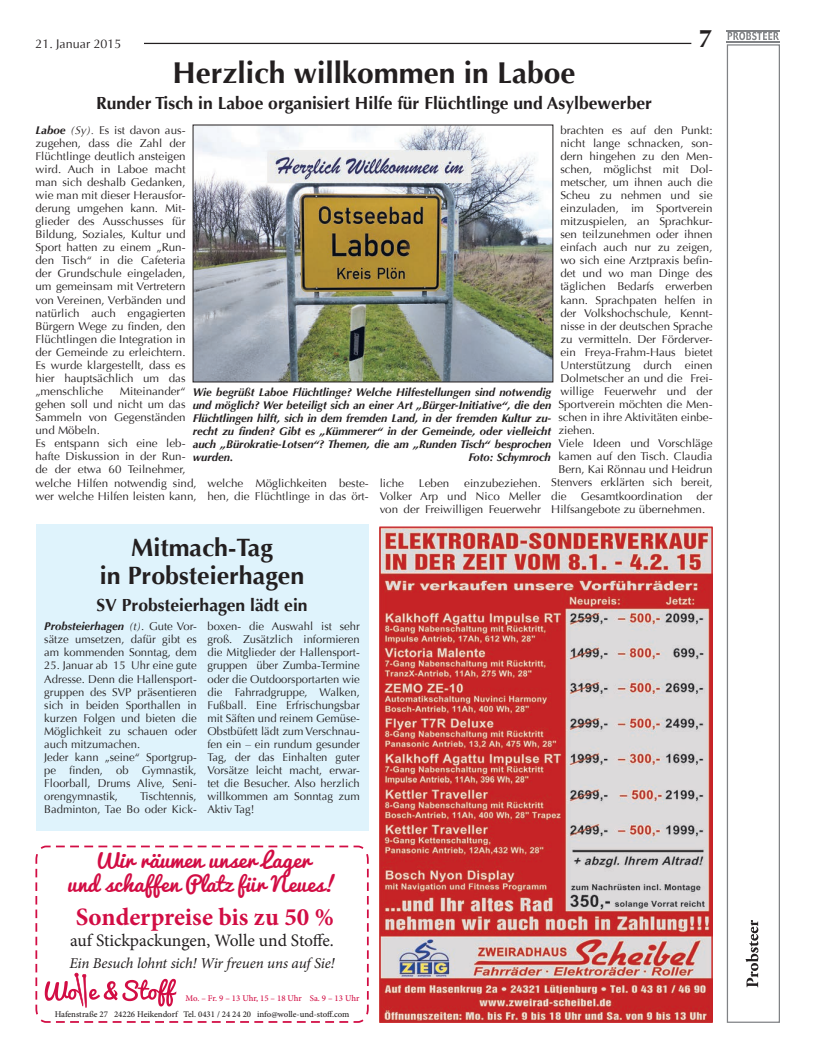
<style>
.page{position:relative;width:819px;height:1053px;background:#fff}
.page>*{position:absolute;margin:0;border:0;box-sizing:border-box;transform-origin:0 0}
.t1{font:700 30px "Optima";color:#231f20}
.t2{font:700 25px/27.5px "Optima";color:#231f20;text-align:center}
.t3{font:700 25px "Minion Pro";color:#d20d44}
.t4{font:20px/24px "Pacifico";color:#d20d44;text-align:center;scale:1.1 1}
.t5{font:700 17.5px "Optima";color:#231f20}
.t6{font:17.5px "Minion Pro";letter-spacing:-.005em;color:#231f20}
.t7{font:italic 15px "Minion Pro";letter-spacing:-.01em;color:#231f20}
.t8{font:12.5px "Optima";color:#231f20}
.t9{font:11.25px/13px "Optima";color:#231f20;text-align:justify}
.t10{font:italic 700 11.25px/13px "Optima";color:#231f20;text-align:justify}
.t11{font:500 8.75px "Minion Pro";color:#231f20}
.t12{font:500 8.75px "Minion Pro";color:#d20d44}
.s1{font-weight:700;font-style:italic}
.s2{font-style:italic}
</style>
<div class="page">
<hr style="left:110px;top:43px;width:581px;height:1px;background:#231f20">
<div style="left:35px;top:36px;width:109px;height:15px;background:#fff"></div>
<div style="left:36px;top:524px;width:332px;height:306px;background:#dff3fc"></div>
<div style="left:726px;top:44px;width:54px;height:978px;border:1px solid #808285"></div>
<svg style="left:745px;top:920px;width:13px;height:67px"></svg>
<svg style="left:727px;top:32px;width:52px;height:8px"></svg>
<hr style="left:726px;top:30px;width:54px;height:1px;background:#808285">
<hr style="left:726px;top:41px;width:54px;height:1px;background:#808285">
<img style="left:381px;top:528px;width:329px;height:492px">
<img style="left:195px;top:127px;width:356px;height:253px">
<div style="left:193px;top:125px;width:360px;height:257px;border:1px solid #231f20"></div>
<svg style="left:35px;top:845px;width:334px;height:177px"></svg>
<svg style="left:45px;top:972px;width:131px;height:35px"></svg>
<p class="t8" style="left:35px;top:36px;width:88px">21. Januar 2015</p>
<h2 class="t2" style="left:698px;top:25px;width:15px">7</h2>
<p class="t1" style="left:172px;top:55px;width:404px">Herzlich willkommen in Laboe</p>
<p class="t5" style="left:96px;top:93px;width:557px">Runder Tisch in Laboe organisiert Hilfe für Flüchtlinge und Asylbewerber</p>
<p class="t9" style="left:560px;top:123px;width:154px">brachten es auf den Punkt:</p>
<p class="t9" style="left:560px;top:136px;width:154px">nicht lange schnacken, son-</p>
<p class="t9" style="left:560px;top:149px;width:154px">dern hingehen zu den Men-</p>
<p class="t9" style="left:560px;top:163px;width:154px">schen, möglichst mit Dol-</p>
<p class="t9" style="left:560px;top:176px;width:154px">metscher, um ihnen auch die</p>
<p class="t9" style="left:560px;top:189px;width:154px">Scheu zu nehmen und sie</p>
<p class="t9" style="left:560px;top:202px;width:154px">einzuladen, im Sportverein</p>
<p class="t9" style="left:560px;top:215px;width:154px">mitzuspielen, an Sprachkur-</p>
<p class="t9" style="left:560px;top:228px;width:154px">sen teilzunehmen oder ihnen</p>
<p class="t9" style="left:560px;top:241px;width:154px">einfach auch nur zu zeigen,</p>
<p class="t9" style="left:560px;top:254px;width:154px">wo sich eine Arztpraxis befin-</p>
<p class="t9" style="left:560px;top:267px;width:154px">det und wo man Dinge des</p>
<p class="t9" style="left:560px;top:280px;width:154px">täglichen Bedarfs erwerben</p>
<p class="t9" style="left:560px;top:293px;width:154px">kann. Sprachpaten helfen in</p>
<p class="t9" style="left:560px;top:306px;width:154px">der Volkshochschule, Kennt-</p>
<p class="t9" style="left:560px;top:319px;width:154px">nisse in der deutschen Sprache</p>
<p class="t9" style="left:560px;top:332px;width:154px">zu vermitteln. Der Förderver-</p>
<p class="t9" style="left:560px;top:345px;width:154px">ein Freya-Frahm-Haus bietet</p>
<p class="t9" style="left:560px;top:358px;width:154px">Unterstützung durch einen</p>
<p class="t9" style="left:560px;top:372px;width:154px">Dolmetscher an und die Frei-</p>
<p class="t9" style="left:560px;top:385px;width:154px">willige Feuerwehr und der</p>
<p class="t9" style="left:558px;top:398px;width:156px">Sportverein möchten die Men-</p>
<p class="t9" style="left:558px;top:411px;width:156px">schen in ihre Aktivitäten einbe-</p>
<p class="t9" style="left:558px;top:424px;width:38px">ziehen.</p>
<p class="t9" style="left:558px;top:437px;width:156px">Viele Ideen und Vorschläge</p>
<p class="t9" style="left:558px;top:450px;width:156px">kamen auf den Tisch. Claudia</p>
<p class="t9" style="left:558px;top:463px;width:156px">Bern, Kai Rönnau und Heidrun</p>
<p class="t9" style="left:551px;top:476px;width:163px">Stenvers erklärten sich bereit,</p>
<p class="t9" style="left:551px;top:489px;width:163px">die Gesamtkoordination der</p>
<p class="t9" style="left:551px;top:502px;width:155px">Hilfsangebote zu übernehmen.</p>
<p class="t9" style="left:35px;top:123px;width:152px"><span class="s1">Laboe</span> <span class="s2">(Sy).</span> Es ist davon aus&shy;zugehen, dass die Zahl der Flüchtlinge deutlich ansteigen wird. Auch in Laboe macht man sich deshalb Gedanken, wie man mit dieser Herausfor&shy;derung umgehen kann. Mit&shy;glieder des Ausschusses für Bildung, Soziales, Kultur und Sport hatten zu einem „Run&shy;den Tisch“ in die Cafeteria der Grundschule eingeladen, um gemeinsam mit Vertretern von Vereinen, Verbänden und natürlich auch engagierten Bürgern Wege zu finden, den Flüchtlingen die Integration in der Gemeinde zu erleichtern.<br>Es wurde klargestellt, dass es hier hauptsächlich um das „menschliche</p>
<p class="t9" style="left:35px;top:385px;width:163px;text-align:left;text-indent:84px">Miteinander“ gehen soll und nicht um das<br>Sammeln von Gegenständen und Möbeln.<br>Es entspann sich eine leb&shy;hafte Diskussion in der Run&shy;de der etwa 60 Teilnehmer, welche Hilfen notwendig sind, wer welche Hilfen leisten kann,</p>
<p class="t10" style="left:193px;top:385px;width:360px">Wie begrüßt Laboe Flüchtlinge? Welche Hilfestellungen sind notwendig und möglich? Wer beteiligt sich an einer Art „Bürger-Initiative“, die den Flüchtlingen hilft, sich in dem fremden Land, in der fremden Kultur zu&shy;recht zu finden? Gibt es „Kümmerer“ in der Gemeinde, oder vielleicht auch „Bürokratie-Lotsen“? Themen, die am „Runden Tisch“ besprochen wurden.</p>
<p class="t10" style="left:468px;top:451px;width:84px">Foto: Schymroch</p>
<p class="t9" style="left:207px;top:476px;width:163px">welche Möglichkeiten beste&shy;hen, die Flüchtlinge in das ört-</p>
<p class="t9" style="left:379px;top:476px;width:26px">liche</p>
<p class="t9" style="left:419px;top:476px;width:32px">Leben</p>
<p class="t9" style="left:379px;top:476px;width:163px;text-indent:85px">einzubeziehen.<br>Volker Arp und Nico Meller von der Freiwilligen Feuerwehr</p>
<p class="t2" style="left:100px;top:534px;width:206px">Mitmach-Tag<br>in Probsteierhagen</p>
<p class="t5" style="left:96px;top:594px;width:213px">SV Probsteierhagen lädt ein</p>
<p class="t9" style="left:44px;top:620px;width:154px"><span class="s1">Probsteierhagen</span> <span class="s2">(t)</span>. Gute Vor&shy;sätze umsetzen, dafür gibt es am kommenden Sonntag, dem</p>
<p class="t9" style="left:44px;top:659px;width:154px;text-align:left">25. Januar ab 15 Uhr eine gute<br>Adresse. Denn die Hallensport&shy;gruppen des SVP präsentieren sich in beiden Sporthallen in kurzen Folgen und bieten die<br>Möglichkeit zu schauen oder auch mitzumachen.<br>Jeder kann „seine“ Sportgrup&shy;pe finden, ob Gymnastik,<br>Floorball, Drums Alive, Seni&shy;orengymnastik,</p>
<p class="t9" style="left:44px;top:790px;width:154px;text-align:right">Tischtennis,<br>Badminton, Tae Bo oder Kick-</p>
<p class="t9" style="left:207px;top:620px;width:154px">boxen- die Auswahl ist sehr groß. Zusätzlich informieren die Mitglieder der Hallensport&shy;gruppen über Zumba-Termine oder die Outdoorsportarten wie die Fahrradgruppe, Walken, Fußball. Eine Erfrischungsbar mit Säften und reinem Gemüse-Obstbüfett lädt zum Verschnau&shy;fen ein – ein rundum gesunder Tag, der das Einhalten guter Vorsätze leicht macht, erwar&shy;tet die Besucher. Also herzlich willkommen am Sonntag zum Aktiv Tag!</p>
<p class="t4" style="left:67px;top:848px;width:247px">Wir räumen unser Lager<br>und schaffen Platz für Neues!</p>
<p class="t3" style="left:76px;top:899px;width:260px">Sonderpreise bis zu 50 %</p>
<p class="t6" style="left:70px;top:928px;width:265px">auf Stickpackungen, Wolle und Stoffe.</p>
<p class="t7" style="left:69px;top:952px;width:267px">Ein Besuch lohnt sich! Wir freuen uns auf Sie!</p>
<p class="t12" style="left:185px;top:992px;width:175px">Mo. – Fr. 9 – 13 Uhr, 15 – 18 Uhr Sa. 9 – 13 Uhr</p>
<p class="t11" style="left:55px;top:1008px;width:296px">Hafenstraße 27 24226 Heikendorf Tel. 0431 / 24 24 20 info@wolle-und-stoff.com</p>
</div>
